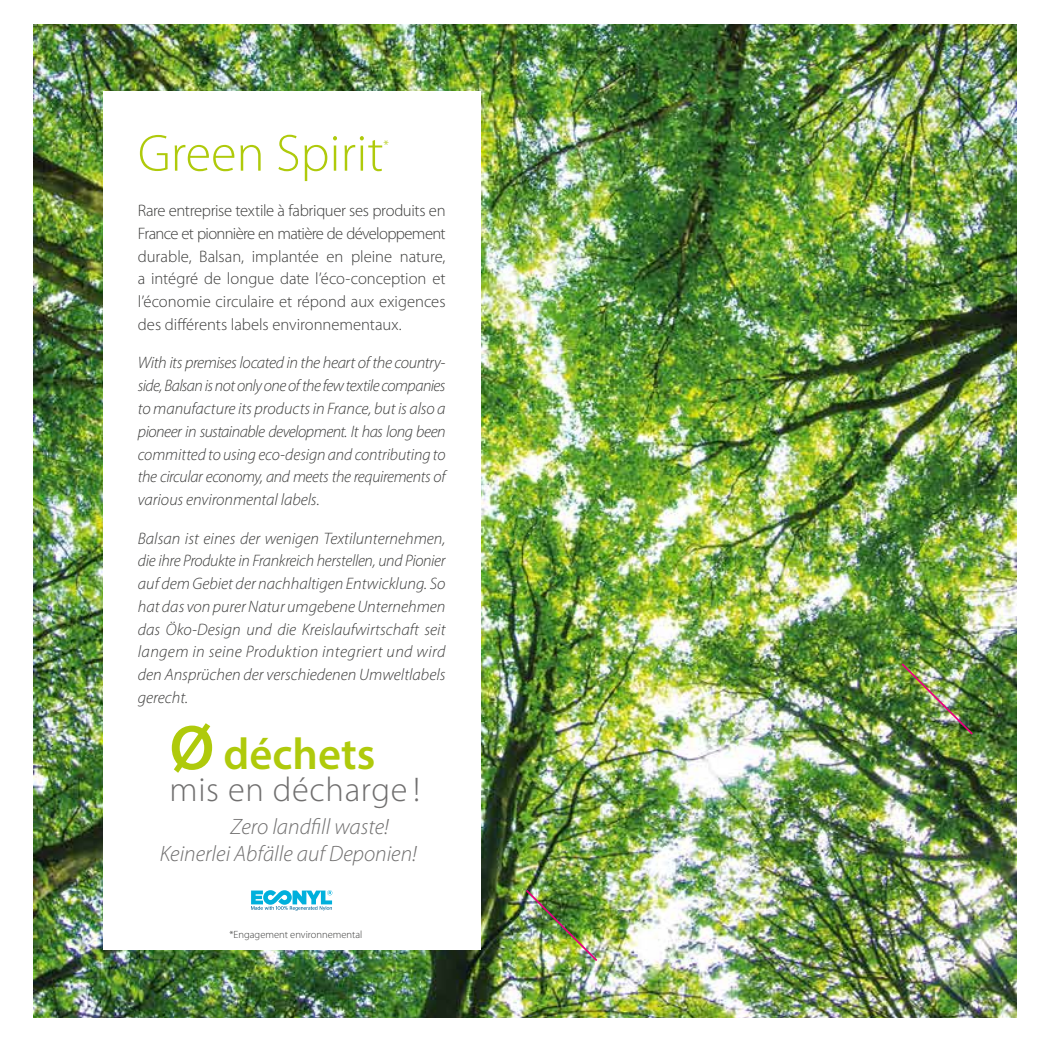
<style>
.page{position:relative;width:1041px;height:1042px;background:#fff}
.page>*{position:absolute;margin:0;border:0;box-sizing:border-box;transform-origin:0 0}
.t1{font:300 52.5px "Myriad Pro";color:#afca0b}
.t2{font:600 44.62px "Myriad Pro";color:#afca0b}
.t3{font:300 34.48px "Myriad Pro";letter-spacing:.02em;color:#706f6f}
.t4{font:italic 300 22.22px/27.7px "Myriad Pro";color:#706f6f}
.t5{font:italic 300 16.62px/22.8px "Myriad Pro";color:#3c3c3b;text-align:justify}
.t6{font:300 16.62px/22.8px "Myriad Pro";color:#3c3c3b;text-align:justify}
.t7{font:300 14px "Myriad Pro";color:#afca0b}
.t8{font:300 10.5px "Myriad Pro";color:#3c3c3b}
.s1{font-size:63.7px}
</style>
<div class="page">
<img style="left:34px;top:25px;width:982px;height:992px">
<div style="left:103px;top:92px;width:377px;height:858px;background:#fff"></div>
<svg style="left:251px;top:890px;width:81px;height:20px"></svg>
<img style="left:524px;top:888px;width:75px;height:75px">
<img style="left:899px;top:661px;width:75px;height:75px">
<h1 class="t1" style="left:138px;top:122px;width:247px">Green Spirit</h1>
<p class="t7" style="left:383px;top:137px;width:7px">*</p>
<p class="t6" style="left:138px;top:199px;width:309px">Rare entreprise textile à fabriquer ses produits en France et pionnière en matière de développement durable, Balsan, implantée en pleine nature, a intégré de longue date l’éco-conception et l’économie circulaire et répond aux exigences des différents labels environnementaux.</p>
<p class="t5" style="left:138px;top:351px;width:309px">With its premises located in the heart of the country&shy;side, Balsan is not only one of the few textile companies to manufacture its products in France, but is also a pioneer in sustainable development. It has long been committed to using eco-design and contributing to the circular economy, and meets the requirements of various environmental labels.</p>
<p class="t5" style="left:138px;top:526px;width:309px">Balsan ist eines der wenigen Textilunternehmen, die ihre Produkte in Frankreich herstellen, und Pionier auf dem Gebiet der nachhaltigen Entwicklung. So hat das von purer Natur umgebene Unternehmen das Öko-Design und die Kreislaufwirtschaft seit langem in seine Produktion integriert und wird den Ansprüchen der verschiedenen Umweltlabels gerecht.</p>
<h2 class="t2" style="left:169px;top:726px;width:207px"><span class="s1">Ø</span> déchets</h2>
<h3 class="t3" style="left:169px;top:769px;width:252px">mis en décharge !</h3>
<h3 class="t4" style="left:160px;top:812px;width:259px;text-indent:71px">Zero landfill waste!<br>Keinerlei Abfälle auf Deponien!</h3>
<p class="t8" style="left:229px;top:928px;width:134px">*Engagement environnemental</p>
</div>
